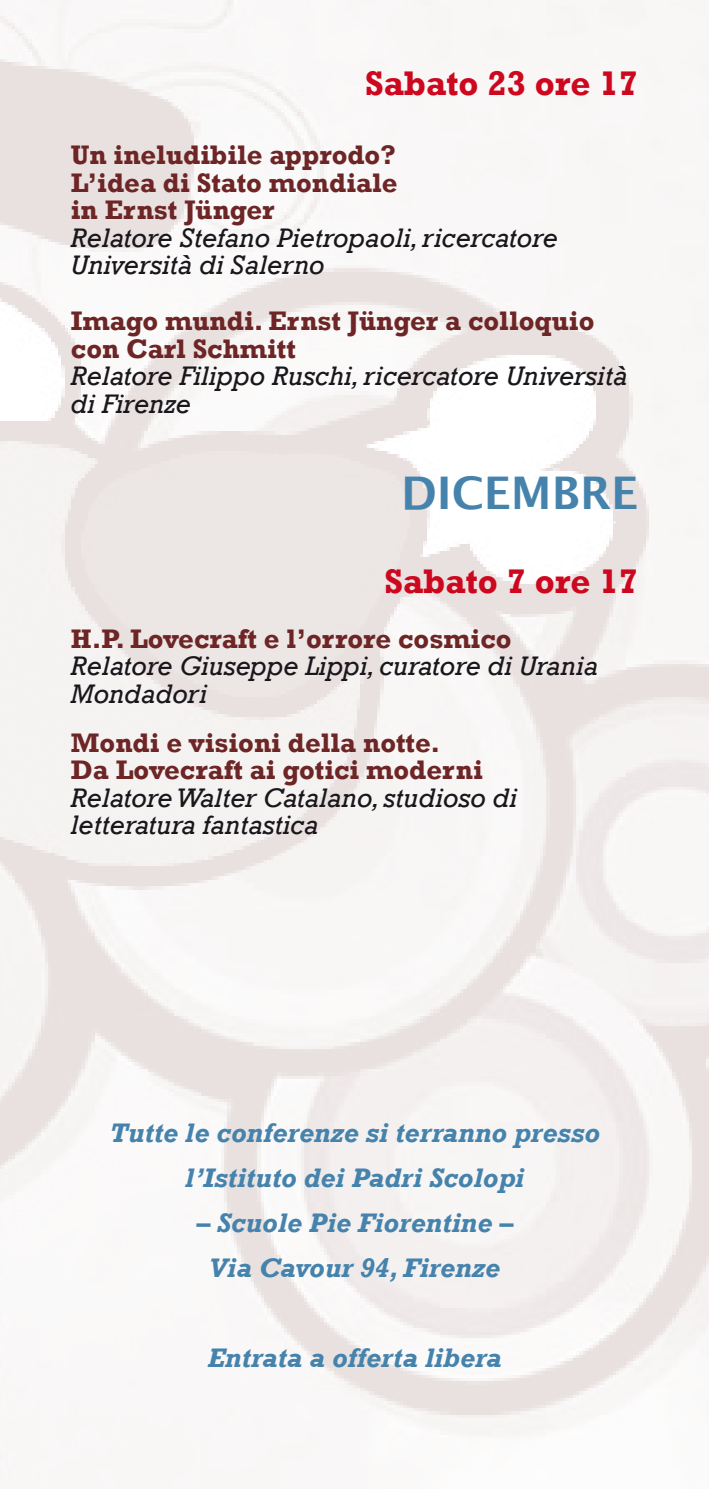
<style>
.page{position:relative;width:709px;height:1489px;background:#fff}
.page>*{position:absolute;margin:0;border:0;box-sizing:border-box;transform-origin:0 0}
.t1{font:700 45px "Lucida Grande";color:#4583ac}
.t2{font:700 35px "Rockwell";color:#cd071e}
.t3{font:italic 27.5px/27.5px "Rockwell";color:#1a171c}
.t4{font:700 27.5px/27.5px "Rockwell";color:#6d2525}
.t5{font:italic 700 27.5px/45px "Rockwell";color:#4583ac;text-align:center}
</style>
<div class="page">
<img style="left:0;top:0;width:708px;height:1458px">
<p class="t2" style="left:365px;top:62px;width:274px">Sabato 23 ore 17</p>
<p class="t4" style="left:71px;top:141px;width:328px;text-align:justify">Un ineludibile approdo?<br>L’idea di Stato mondiale in Ernst Jünger</p>
<p class="t3" style="left:71px;top:224px;width:488px">Relatore Stefano Pietropaoli, ricercatore<br>Università di Salerno</p>
<p class="t4" style="left:71px;top:307px;width:525px">Imago mundi. Ernst Jünger a colloquio con Carl Schmitt</p>
<p class="t3" style="left:71px;top:363px;width:558px">Relatore Filippo Ruschi, ricercatore Università di Firenze</p>
<h1 class="t1" style="left:401px;top:456px;width:239px">DICEMBRE</h1>
<p class="t2" style="left:384px;top:560px;width:255px">Sabato 7 ore 17</p>
<p class="t4" style="left:71px;top:625px;width:442px">H.P. Lovecraft e l’orrore cosmico</p>
<p class="t3" style="left:71px;top:653px;width:529px">Relatore Giuseppe Lippi, curatore di Urania<br>Mondadori</p>
<p class="t4" style="left:71px;top:728px;width:413px">Mondi e visioni della notte.<br>Da Lovecraft ai gotici moderni</p>
<p class="t3" style="left:71px;top:784px;width:448px">Relatore Walter Catalano, studioso di letteratura fantastica</p>
<p class="t5" style="left:109px;top:1110px;width:492px">Tutte le conferenze si terranno presso l’Istituto dei Padri Scolopi</p>
<p class="t5" style="left:196px;top:1200px;width:318px">– Scuole Pie Fiorentine –<br>Via Cavour 94, Firenze</p>
<p class="t5" style="left:207px;top:1335px;width:295px">Entrata a offerta libera</p>
</div>
